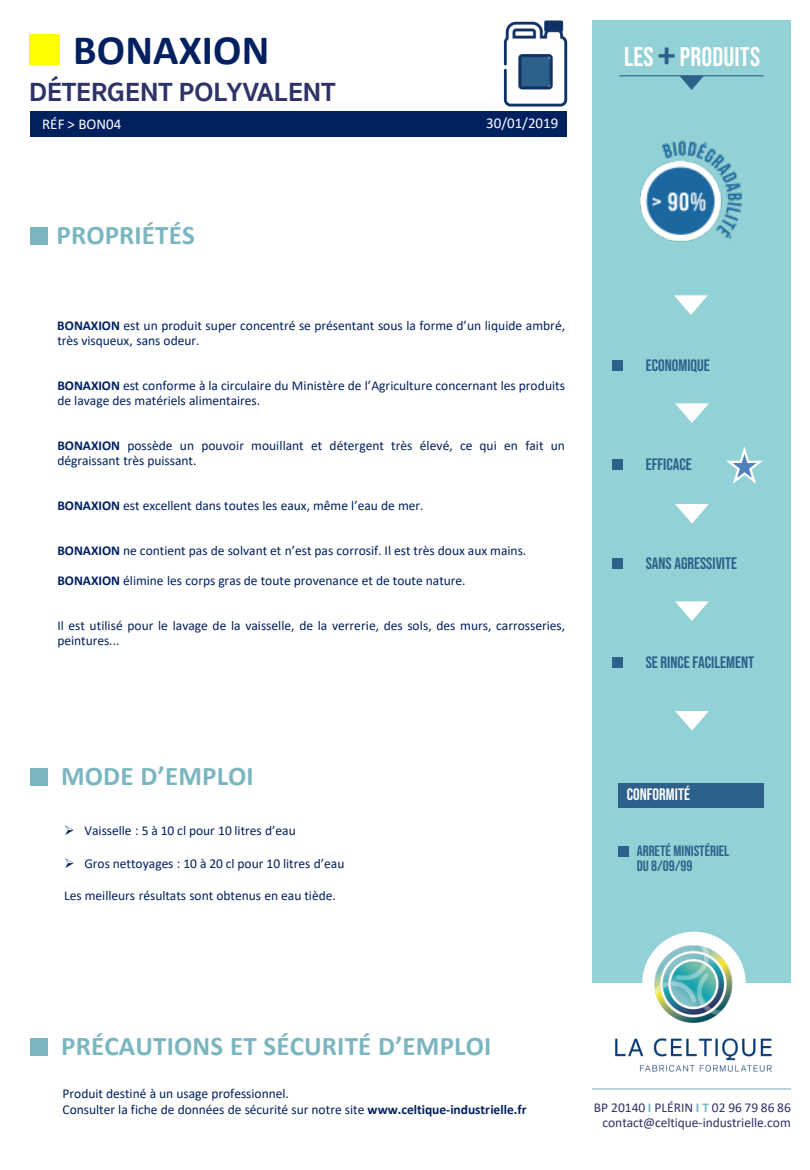
<style>
.page{position:relative;width:810px;height:1170px;background:#fff}
.page>*{position:absolute;margin:0;border:0;box-sizing:border-box;transform-origin:0 0}
.t1{font:700 42px "Calibri";letter-spacing:.005em;color:#002060}
.t2{font:700 27px "Calibri";letter-spacing:.005em;color:#7bb6c0}
.t3{font:700 27px "Sukhumvit Set";color:#2d3367}
.t4{font:27px "Bebas Neue";letter-spacing:.005em;color:#fff}
.t5{font:16.5px "Bebas Neue";color:#2d608b}
.t6{font:16.5px "Bebas Neue";color:#fff}
.t7{font:15px/15px "Bebas Neue";color:#2d608b}
.t8{font:15px "Calibri";color:#fff}
.t9{font:13.5px/15px "Calibri";color:#002060}
.t10{font:13.5px/15px "Calibri";color:#2d3367;text-align:right}
.s1{font-weight:700}
.s2{font-family:"Calibri";font-weight:700;font-size:36px;color:#2d608b}
.s3{font-weight:700;color:#7bb6c0}
</style>
<div class="page">
<div style="left:592px;top:20px;width:199px;height:963px;background:#92d1d5"></div>
<div style="left:31px;top:112px;width:536px;height:25px;background:#002060"></div>
<div style="left:30px;top:34px;width:30px;height:31px;background:#ff0"></div>
<img style="left:503px;top:20px;width:65px;height:87px">
<div style="left:30px;top:227px;width:18px;height:17px;background:#7bb6c0"></div>
<div style="left:30px;top:768px;width:18px;height:18px;background:#7bb6c0"></div>
<div style="left:30px;top:1038px;width:18px;height:18px;background:#7bb6c0"></div>
<hr style="left:620px;top:75px;width:144px;height:1px;background:#2d608b">
<svg style="left:680px;top:76px;width:24px;height:14px"></svg>
<svg style="left:674px;top:295px;width:34px;height:20px"></svg>
<div style="left:612px;top:459px;width:10px;height:10px;background:#2d608b"></div>
<div style="left:612px;top:558px;width:10px;height:10px;background:#2d608b"></div>
<div style="left:612px;top:657px;width:10px;height:10px;background:#2d608b"></div>
<img style="left:640px;top:140px;width:102px;height:102px">
<svg style="left:675px;top:504px;width:34px;height:20px"></svg>
<svg style="left:675px;top:403px;width:34px;height:20px"></svg>
<svg style="left:675px;top:711px;width:34px;height:20px"></svg>
<div style="left:618px;top:783px;width:146px;height:24px;background:#2d608b"></div>
<div style="left:618px;top:846px;width:11px;height:11px;background:#2d608b"></div>
<hr style="left:592px;top:1088px;width:199px;height:2px;background:#7bb6c0">
<img style="left:599px;top:931px;width:190px;height:158px">
<svg style="left:726px;top:446px;width:37px;height:38px"></svg>
<div style="left:612px;top:360px;width:10px;height:10px;background:#2d608b"></div>
<svg style="left:675px;top:601px;width:34px;height:20px"></svg>
<h1 class="t1" style="left:73px;top:20px;width:198px">BONAXION</h1>
<p class="t3" style="left:29px;top:72px;width:308px">DÉTERGENT POLYVALENT</p>
<p class="t8" style="left:42px;top:114px;width:81px">RÉF &gt; BON04</p>
<p class="t8" style="left:486px;top:113px;width:73px">30/01/2019</p>
<p class="t2" style="left:56px;top:216px;width:140px">PROPRIÉTÉS</p>
<p class="t9" style="left:57px;top:317px;width:509px"><span class="s1">BONAXION</span> est un produit super concentré se présentant sous la forme d’un liquide ambré, très visqueux, sans odeur.</p>
<p class="t9" style="left:57px;top:377px;width:509px"><span class="s1">BONAXION</span> est conforme à la circulaire du Ministère de l’Agriculture concernant les produits de lavage des matériels alimentaires.</p>
<p class="t9" style="left:57px;top:437px;width:509px"><span class="s1">BONAXION</span> possède un pouvoir mouillant et détergent très élevé, ce qui en fait un dégraissant très puissant.</p>
<p class="t9" style="left:57px;top:497px;width:368px"><span class="s1">BONAXION</span> est excellent dans toutes les eaux, même l’eau de mer.</p>
<p class="t9" style="left:57px;top:542px;width:470px"><span class="s1">BONAXION</span> ne contient pas de solvant et n’est pas corrosif. Il est très doux aux mains.</p>
<p class="t9" style="left:57px;top:572px;width:410px"><span class="s1">BONAXION</span> élimine les corps gras de toute provenance et de toute nature.</p>
<p class="t9" style="left:57px;top:617px;width:509px">Il est utilisé pour le lavage de la vaisselle, de la verrerie, des sols, des murs, carrosseries, peintures...</p>
<p class="t2" style="left:61px;top:757px;width:194px">MODE D’EMPLOI</p>
<p class="t9" style="left:64px;top:823px;width:233px">➢ Vaisselle : 5 à 10 cl pour 10 litres d’eau</p>
<p class="t9" style="left:64px;top:856px;width:282px">➢ Gros nettoyages : 10 à 20 cl pour 10 litres d’eau</p>
<p class="t9" style="left:64px;top:888px;width:273px">Les meilleurs résultats sont obtenus en eau tiède.</p>
<p class="t4" style="left:624px;top:41px;width:138px">LES <span class="s2">+</span> PRODUITS</p>
<p class="t5" style="left:646px;top:356px;width:66px">ECONOMIQUE</p>
<p class="t5" style="left:646px;top:455px;width:47px">EFFICACE</p>
<p class="t5" style="left:646px;top:554px;width:93px">SANS AGRESSIVITE</p>
<p class="t5" style="left:646px;top:653px;width:110px">SE RINCE FACILEMENT</p>
<p class="t6" style="left:627px;top:784px;width:65px">CONFORMITÉ</p>
<p class="t7" style="left:637px;top:844px;width:94px">ARRETÉ MINISTÉRIEL<br>DU 8/09/99</p>
<p class="t2" style="left:61px;top:1027px;width:432px">PRÉCAUTIONS ET SÉCURITÉ D’EMPLOI</p>
<p class="t9" style="left:62px;top:1085px;width:228px">Produit destiné à un usage professionnel.</p>
<p class="t9" style="left:62px;top:1102px;width:466px">Consulter la fiche de données de sécurité sur notre site <span class="s1">www.celtique-industrielle.fr</span></p>
<p class="t10" style="left:594px;top:1100px;width:198px">BP 20140 <span class="s3">I</span> PLÉRIN <span class="s3">I T</span> 02 96 79 86 86 contact@celtique-industrielle.com</p>
</div>
